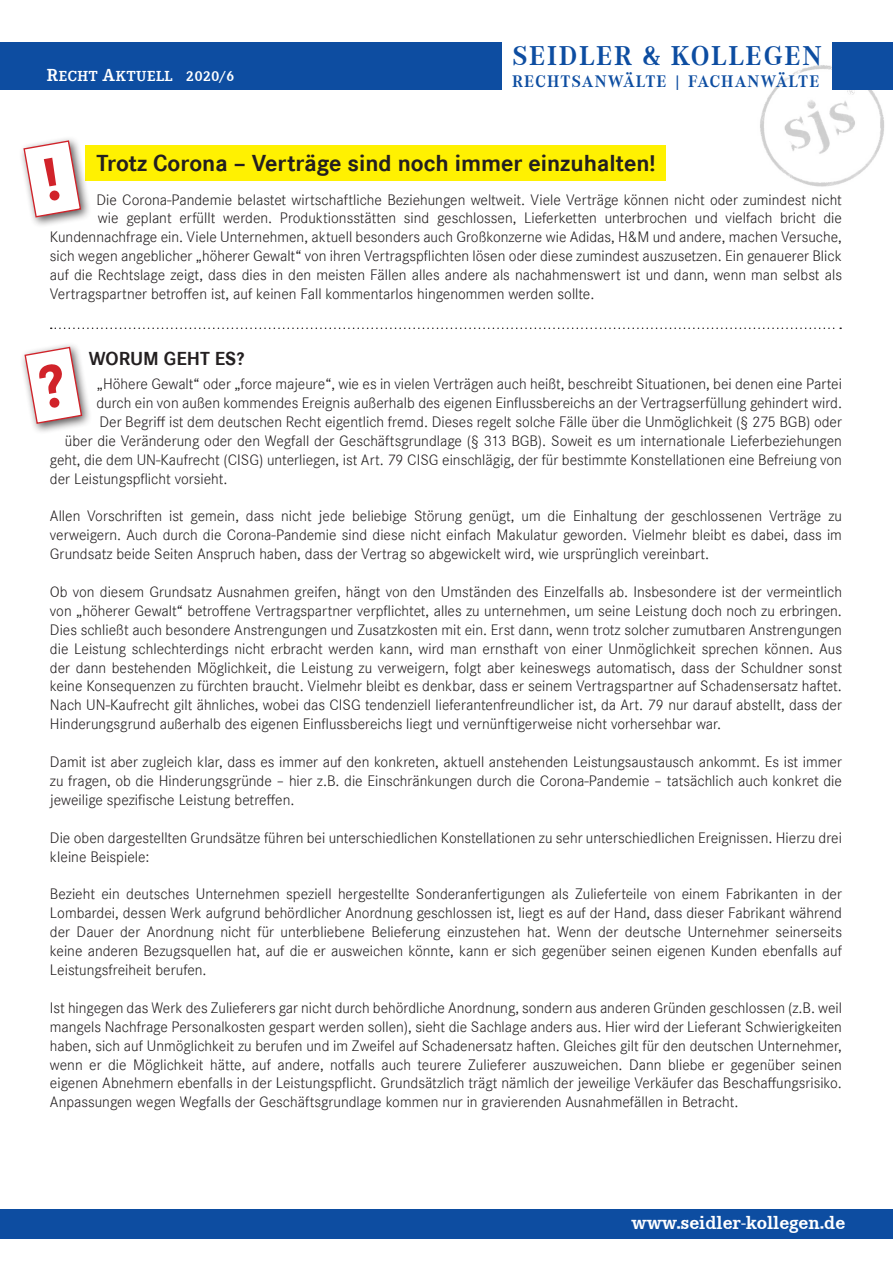
<style>
.page{position:relative;width:893px;height:1263px;background:#fff}
.page>*{position:absolute;margin:0;border:0;box-sizing:border-box;transform-origin:0 0}
.t1{font:700 28.05px "Corporate A";letter-spacing:.06em;color:#0d4da1}
.t2{font:700 24px "Corporate S";color:#231f20}
.t3{font:700 19.5px "Corporate E";color:#fff}
.t4{font:700 19.5px "Corporate S";color:#231f20}
.t5{font:700 17.25px "Corporate A";letter-spacing:.06em;color:#0d4da1}
.t6{font:15.75px/18.9px "Corporate S Ligh";color:#231f20;text-align:justify}
.Standard__Web{font:700 15px "Corporate E";letter-spacing:.04em;color:#fff}
.s1{font-size:18px}
</style>
<div class="page">
<img style="left:760px;top:65px;width:124px;height:122px">
<div style="left:85px;top:145px;width:581px;height:36px;background:#fff101"></div>
<div style="left:0;top:43px;width:502px;height:47px;background:#0d4da1"></div>
<div style="left:0;top:1210px;width:893px;height:29px;background:#0d4da1"></div>
<div style="left:832px;top:43px;width:61px;height:47px;background:#0d4da1"></div>
<svg style="left:51px;top:327px;width:790px;height:2px"></svg>
<div style="left:19px;top:135px;width:73px;height:93px;background:#231f20;opacity:.75"></div>
<div style="left:20px;top:342px;width:73px;height:93px;background:#231f20;opacity:.75"></div>
<svg style="left:23px;top:140px;width:59px;height:78px"></svg>
<svg style="left:24px;top:346px;width:59px;height:79px"></svg>
<p class="Standard__Web" style="left:47px;top:67px;width:189px"><span class="s1">R</span>ECHT <span class="s1">A</span>KTUELL 2020/6</p>
<p class="t1" style="left:512px;top:41px;width:311px">SEIDLER &amp; KOLLEGEN</p>
<p class="t5" style="left:512px;top:72px;width:309px">RECHTSANWÄLTE | FACHANWÄLTE</p>
<p class="t2" style="left:96px;top:149px;width:561px">Trotz Corona – Verträge sind noch immer einzuhalten!</p>
<p class="t6" style="left:96px;top:190px;width:747px">Die Corona-Pandemie belastet wirtschaftliche Beziehungen weltweit. Viele Verträge können nicht oder zumindest nicht</p>
<p class="t6" style="left:98px;top:209px;width:745px">wie geplant erfüllt werden. Produktionsstätten sind geschlossen, Lieferketten unterbrochen und vielfach bricht die</p>
<p class="t6" style="left:50px;top:228px;width:793px">Kundennachfrage ein. Viele Unternehmen, aktuell besonders auch Großkonzerne wie Adidas, H&amp;M und andere, machen Versuche,</p>
<p class="t6" style="left:50px;top:247px;width:793px">sich wegen angeblicher „höherer Gewalt“ von ihren Vertragspflichten lösen oder diese zumindest auszusetzen. Ein genauerer Blick</p>
<p class="t6" style="left:50px;top:266px;width:793px">auf die Rechtslage zeigt, dass dies in den meisten Fällen alles andere als nachahmenswert ist und dann, wenn man selbst als</p>
<p class="t6" style="left:50px;top:284px;width:546px">Vertragspartner betroffen ist, auf keinen Fall kommentarlos hingenommen werden sollte.</p>
<p class="t4" style="left:89px;top:347px;width:157px">WORUM GEHT ES?</p>
<p class="t6" style="left:97px;top:374px;width:747px">„Höhere Gewalt“ oder „force majeure“, wie es in vielen Verträgen auch heißt, beschreibt Situationen, bei denen eine Partei</p>
<p class="t6" style="left:96px;top:393px;width:747px">durch ein von außen kommendes Ereignis außerhalb des eigenen Einflussbereichs an der Vertragserfüllung gehindert wird.</p>
<p class="t6" style="left:99px;top:412px;width:744px">Der Begriff ist dem deutschen Recht eigentlich fremd. Dieses regelt solche Fälle über die Unmöglichkeit (§ 275 BGB) oder</p>
<p class="t6" style="left:65px;top:431px;width:778px">über die Veränderung oder den Wegfall der Geschäftsgrundlage (§ 313 BGB). Soweit es um internationale Lieferbeziehungen</p>
<p class="t6" style="left:50px;top:450px;width:794px">geht, die dem UN-Kaufrecht (CISG) unterliegen, ist Art. 79 CISG einschlägig, der für bestimmte Konstellationen eine Befreiung von</p>
<p class="t6" style="left:50px;top:469px;width:179px">der Leistungspflicht vorsieht.</p>
<p class="t6" style="left:50px;top:507px;width:793px">Allen Vorschriften ist gemein, dass nicht jede beliebige Störung genügt, um die Einhaltung der geschlossenen Verträge zu verweigern. Auch durch die Corona-Pandemie sind diese nicht einfach Makulatur geworden. Vielmehr bleibt es dabei, dass im Grundsatz beide Seiten Anspruch haben, dass der Vertrag so abgewickelt wird, wie ursprünglich vereinbart.</p>
<p class="t6" style="left:50px;top:582px;width:794px">Ob von diesem Grundsatz Ausnahmen greifen, hängt von den Umständen des Einzelfalls ab. Insbesondere ist der vermeintlich von „höherer Gewalt“ betroffene Vertragspartner verpflichtet, alles zu unternehmen, um seine Leistung doch noch zu erbringen.<br>Dies schließt auch besondere Anstrengungen und Zusatzkosten mit ein. Erst dann, wenn trotz solcher zumutbaren Anstrengungen die Leistung schlechterdings nicht erbracht werden kann, wird man ernsthaft von einer Unmöglichkeit sprechen können. Aus der dann bestehenden Möglichkeit, die Leistung zu verweigern, folgt aber keineswegs automatisch, dass der Schuldner sonst keine Konsequenzen zu fürchten braucht. Vielmehr bleibt es denkbar, dass er seinem Vertragspartner auf Schadensersatz haftet.<br>Nach UN-Kaufrecht gilt ähnliches, wobei das CISG tendenziell lieferantenfreundlicher ist, da Art. 79 nur darauf abstellt, dass der Hinderungsgrund außerhalb des eigenen Einflussbereichs liegt und vernünftigerweise nicht vorhersehbar war.</p>
<p class="t6" style="left:50px;top:752px;width:793px">Damit ist aber zugleich klar, dass es immer auf den konkreten, aktuell anstehenden Leistungsaustausch ankommt. Es ist immer zu fragen, ob die Hinderungsgründe – hier z.B. die Einschränkungen durch die Corona-Pandemie – tatsächlich auch konkret die jeweilige spezifische Leistung betreffen.</p>
<p class="t6" style="left:50px;top:828px;width:793px">Die oben dargestellten Grundsätze führen bei unterschiedlichen Konstellationen zu sehr unterschiedlichen Ereignissen. Hierzu drei kleine Beispiele:</p>
<p class="t6" style="left:50px;top:885px;width:794px">Bezieht ein deutsches Unternehmen speziell hergestellte Sonderanfertigungen als Zulieferteile von einem Fabrikanten in der Lombardei, dessen Werk aufgrund behördlicher Anordnung geschlossen ist, liegt es auf der Hand, dass dieser Fabrikant während der Dauer der Anordnung nicht für unterbliebene Belieferung einzustehen hat. Wenn der deutsche Unternehmer seinerseits keine anderen Bezugsquellen hat, auf die er ausweichen könnte, kann er sich gegenüber seinen eigenen Kunden ebenfalls auf Leistungsfreiheit berufen.</p>
<p class="t6" style="left:50px;top:998px;width:793px">Ist hingegen das Werk des Zulieferers gar nicht durch behördliche Anordnung, sondern aus anderen Gründen geschlossen (z.B. weil mangels Nachfrage Personalkosten gespart werden sollen), sieht die Sachlage anders aus. Hier wird der Lieferant Schwierigkeiten haben, sich auf Unmöglichkeit zu berufen und im Zweifel auf Schadenersatz haften. Gleiches gilt für den deutschen Unternehmer, wenn er die Möglichkeit hätte, auf andere, notfalls auch teurere Zulieferer auszuweichen. Dann bliebe er gegenüber seinen eigenen Abnehmern ebenfalls in der Leistungspflicht. Grundsätzlich trägt nämlich der jeweilige Verkäufer das Beschaffungsrisiko.<br>Anpassungen wegen Wegfalls der Geschäftsgrundlage kommen nur in gravierenden Ausnahmefällen in Betracht.</p>
<p class="t3" style="left:631px;top:1212px;width:215px">www.seidler-kollegen.de</p>
</div>
